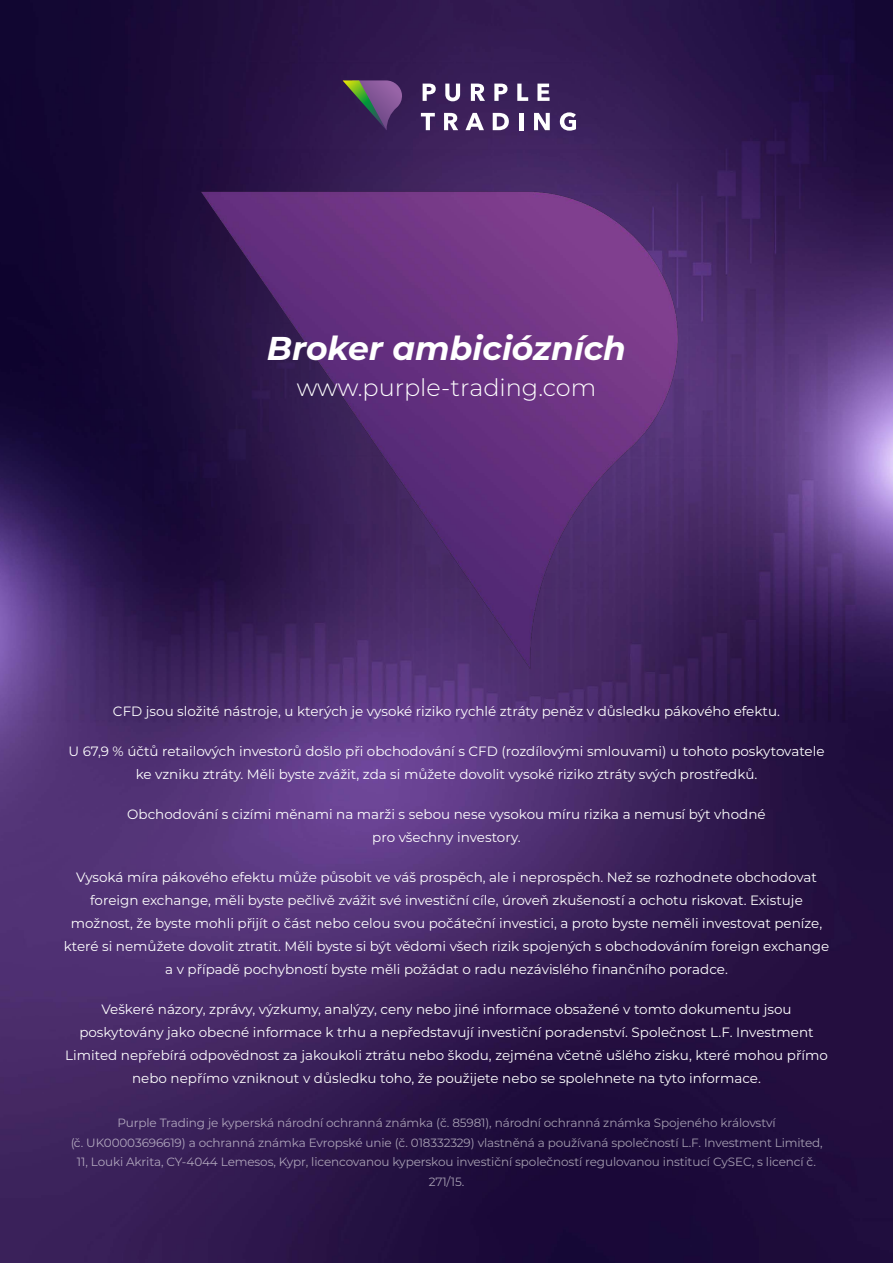
<style>
.page{position:relative;width:893px;height:1263px;background:#fff}
.page>*{position:absolute;margin:0;border:0;box-sizing:border-box;transform-origin:0 0}
.t1{font:italic 700 33px "Montserrat";color:#fff}
.t2{font:300 24px "Montserrat";color:#fff}
.t3{font:13.5px/23px "Montserrat";color:#fff;text-align:center}
.t4{font:12px/19.5px "Montserrat";letter-spacing:-.01em;color:#fff;text-align:center}
</style>
<div class="page">
<img style="left:0;top:0;width:893px;height:1263px">
<img style="left:142px;top:150px;width:572px;height:567px">
<svg style="left:423px;top:84px;width:13px;height:17px"></svg>
<svg style="left:445px;top:84px;width:15px;height:17px"></svg>
<svg style="left:471px;top:84px;width:14px;height:17px"></svg>
<svg style="left:494px;top:84px;width:13px;height:17px"></svg>
<svg style="left:517px;top:84px;width:11px;height:17px"></svg>
<svg style="left:537px;top:84px;width:13px;height:17px"></svg>
<svg style="left:421px;top:113px;width:14px;height:17px"></svg>
<svg style="left:444px;top:113px;width:14px;height:17px"></svg>
<svg style="left:465px;top:113px;width:19px;height:17px"></svg>
<svg style="left:493px;top:113px;width:16px;height:17px"></svg>
<hr style="left:519px;top:113px;width:4px;height:17px;background:#fff">
<svg style="left:534px;top:113px;width:16px;height:17px"></svg>
<svg style="left:560px;top:112px;width:16px;height:19px"></svg>
<svg style="left:342px;top:80px;width:60px;height:50px;background:#564467"></svg>
<h1 class="t1" style="left:267px;top:325px;width:361px">Broker ambiciózních</h1>
<h2 class="t2" style="left:297px;top:372px;width:301px">www.purple-trading.com</h2>
<p class="t3" style="left:113px;top:699px;width:667px">CFD jsou složité nástroje, u kterých je vysoké riziko rychlé ztráty peněz v důsledku pá kového efektu.</p>
<p class="t3" style="left:136px;top:739px;width:690px;text-align:left;text-indent:-67px">U 67,9 % účtů retailových investorů doš lo při obchodová ní s CFD (rozdílovými smlouvami) u tohoto poskytovatele ke vzniku ztráty. Mě li byste zváž it, zda si můžete dovolit vysoké riziko ztráty svých prostředků.</p>
<p class="t3" style="left:127px;top:802px;width:635px">Obchodová ní s cizími měnami na marži s sebou nese vysokou míru rizika a nemusí být vhodné pro všechny investory.</p>
<p class="t3" style="left:64px;top:865px;width:767px">Vysoká míra pá kové ho efektu může působit ve váš prospěch, ale i neprospěch. Než se rozhodnete obchodovat foreign exchange, mě li byste peč livě zvážit své investič ní cíle, ú roveň zkušeností a ochotu riskovat. Existuje<br>mož nost, že byste mohli přijít o část nebo celou svou počáteč ní investici, a proto byste nemě li investovat peníze, které si nemůžete dovolit ztratit. Mě li byste si být vědomi všech rizik spojených s obchodová ním foreign exchange a v případě pochybností byste měli požádat o radu nezávislého finančního poradce.</p>
<p class="t3" style="left:65px;top:997px;width:764px">Veškeré názory, zprávy, výzkumy, analýzy, ceny nebo jiné informace obsažené v tomto dokumentu jsou<br>poskytová ny jako obecné informace k trhu a nepředstavují investiční poradenství. Společnost L.F. Investment Limited nepřebírá odpovědnost za jakoukoli ztrátu nebo škodu, zejména včetně ušlého zisku, které mohou přímo nebo nepřímo vzniknout v důsledku toho, že použijete nebo se spolehnete na tyto informace.</p>
<p class="t4" style="left:70px;top:1113px;width:754px">Purple Trading je kyperská národní ochranná známka (č. 85981), národní ochranná známka Spojeného království<br>(č. UK00003696619) a ochranná známka Evropské unie (č. 018332329) vlastněná a používaná společností L.F. Investment Limited, 11, Louki Akrita, CY-4044 Lemesos, Kypr, licencovanou kyperskou investiční společností regulovanou institucí CySEC, s licencí č.<br>271/15.</p>
</div>
